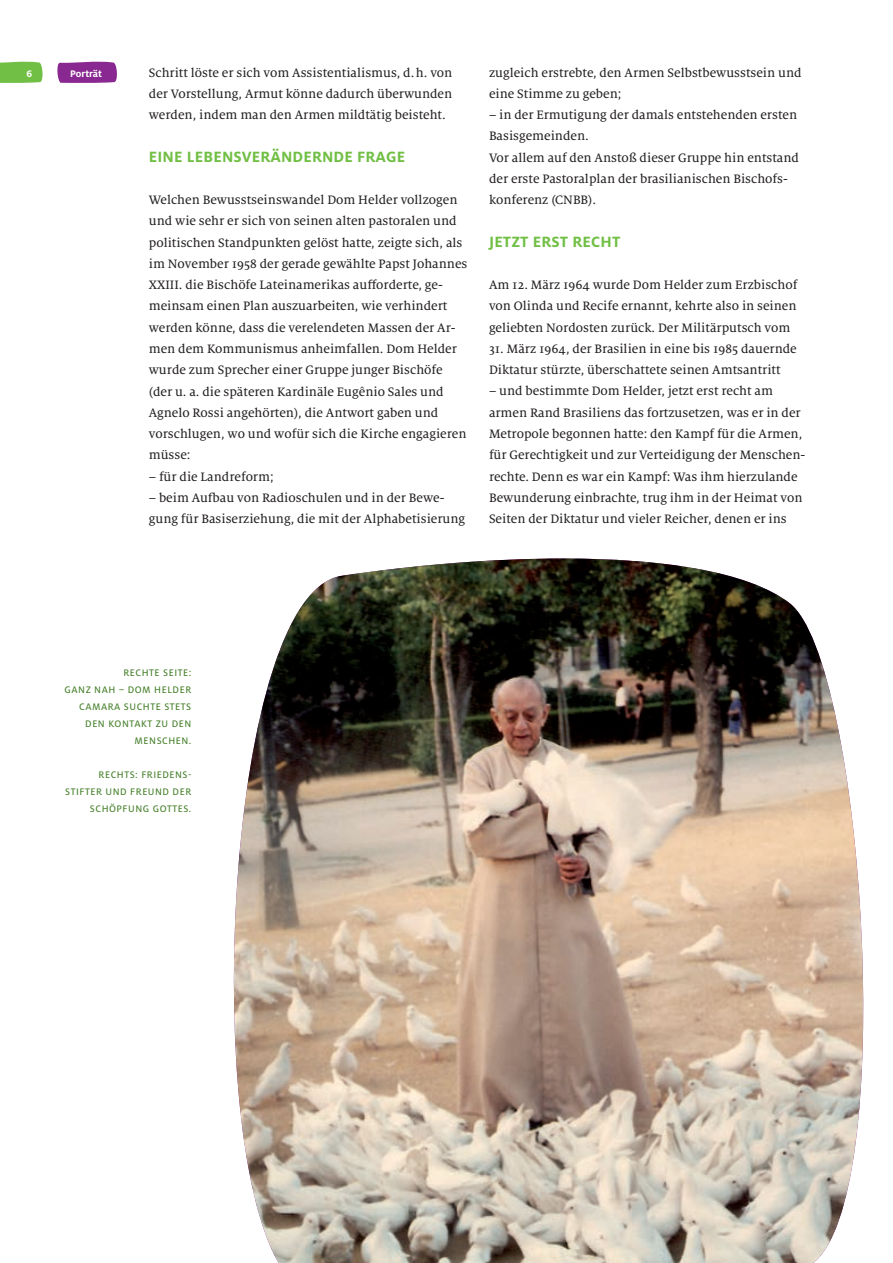
<style>
.page{position:relative;width:893px;height:1263px;background:#fff}
.page>*{position:absolute;margin:0;border:0;box-sizing:border-box;transform-origin:0 0}
.t1{font:700 16.5px "Milo OT";letter-spacing:.01em;color:#71bf44}
.t2{font:13.5px/21.3px "Milo Serif OT Text";color:#231f20}
.t3{font:10.5px/17px "Milo OT Text";letter-spacing:.05em;color:#45802a;text-align:right}
.t4{font:700 10.5px "Milo OT";color:#fff}
</style>
<div class="page">
<img style="left:233px;top:558px;width:631px;height:705px">
<svg style="left:0;top:61px;width:43px;height:22px"></svg>
<svg style="left:57px;top:61px;width:60px;height:22px"></svg>
<p class="t4" style="left:27px;top:67px;width:7px">6</p>
<p class="t4" style="left:70px;top:67px;width:33px">Porträt</p>
<p class="t2" style="left:149px;top:62px;width:305px;text-align:justify">Schritt löste er sich vom Assistentialismus, d. h. von der Vorstellung, Armut könne dadurch überwunden werden, indem man den Armen mildtätig beisteht.</p>
<p class="t1" style="left:149px;top:147px;width:258px">EINE LEBENSVERÄNDERNDE FRAGE</p>
<p class="t2" style="left:149px;top:190px;width:320px">Welchen Bewusstseinswandel Dom Helder vollzogen und wie sehr er sich von seinen alten pastoralen und politischen Standpunkten gelöst hatte, zeigte sich, als im November 1958 der gerade gewählte Papst Johannes XXIII. die Bischöfe Lateinamerikas aufforderte, ge&shy;meinsam einen Plan auszuarbeiten, wie verhindert werden könne, dass die verelendeten Massen der Ar&shy;men dem Kommunismus anheimfallen. Dom Helder wurde zum Sprecher einer Gruppe junger Bischöfe (der u. a. die späteren Kardinäle Eugênio Sales und Agnelo Rossi angehörten), die Antwort gaben und vorschlugen, wo und wofür sich die Kirche engagieren müsse:</p>
<p class="t2" style="left:149px;top:466px;width:126px">– für die Landreform;</p>
<p class="t2" style="left:149px;top:487px;width:318px">– beim Aufbau von Radioschulen und in der Bewe&shy;gung für Basiserziehung, die mit der Alphabetisierung</p>
<p class="t2" style="left:489px;top:62px;width:314px">zugleich erstrebte, den Armen Selbstbewusstsein und eine Stimme zu geben;</p>
<p class="t2" style="left:489px;top:105px;width:312px">– in der Ermutigung der damals entstehenden ersten Basisgemeinden.<br>Vor allem auf den Anstoß dieser Gruppe hin entstand der erste Pastoralplan der brasilianischen Bischofs&shy;konferenz (CNBB).</p>
<p class="t1" style="left:489px;top:232px;width:133px">JETZT ERST RECHT</p>
<p class="t2" style="left:489px;top:275px;width:310px;text-align:justify">Am 12. März 1964 wurde Dom Helder zum Erzbischof von Olinda und Recife ernannt, kehrte also in seinen geliebten Nordosten zurück. Der Militärputsch vom</p>
<p class="t2" style="left:489px;top:338px;width:309px">31. März 1964, der Brasilien in eine bis 1985 dauernde<br>Diktatur stürzte, überschattete seinen Amtsantritt</p>
<p class="t2" style="left:489px;top:381px;width:318px">– und bestimmte Dom Helder, jetzt erst recht am armen Rand Brasiliens das fortzusetzen, was er in der Metropole begonnen hatte: den Kampf für die Armen, für Gerechtigkeit und zur Verteidigung der Menschen&shy;rechte. Denn es war ein Kampf: Was ihm hierzulande Bewunderung einbrachte, trug ihm in der Heimat von Seiten der Diktatur und vieler Reicher, denen er ins</p>
<p class="t3" style="left:64px;top:664px;width:128px">RECHTE SEITE:<br>GANZ NAH – DOM HELDER<br>CAMARA SUCHTE STETS<br>DEN KONTAKT ZU DEN<br>MENSCHEN.</p>
<p class="t3" style="left:65px;top:766px;width:128px">RECHTS: FRIEDENS-<br>STIFTER UND FREUND DER<br>SCHÖPFUNG GOTTES.</p>
</div>
